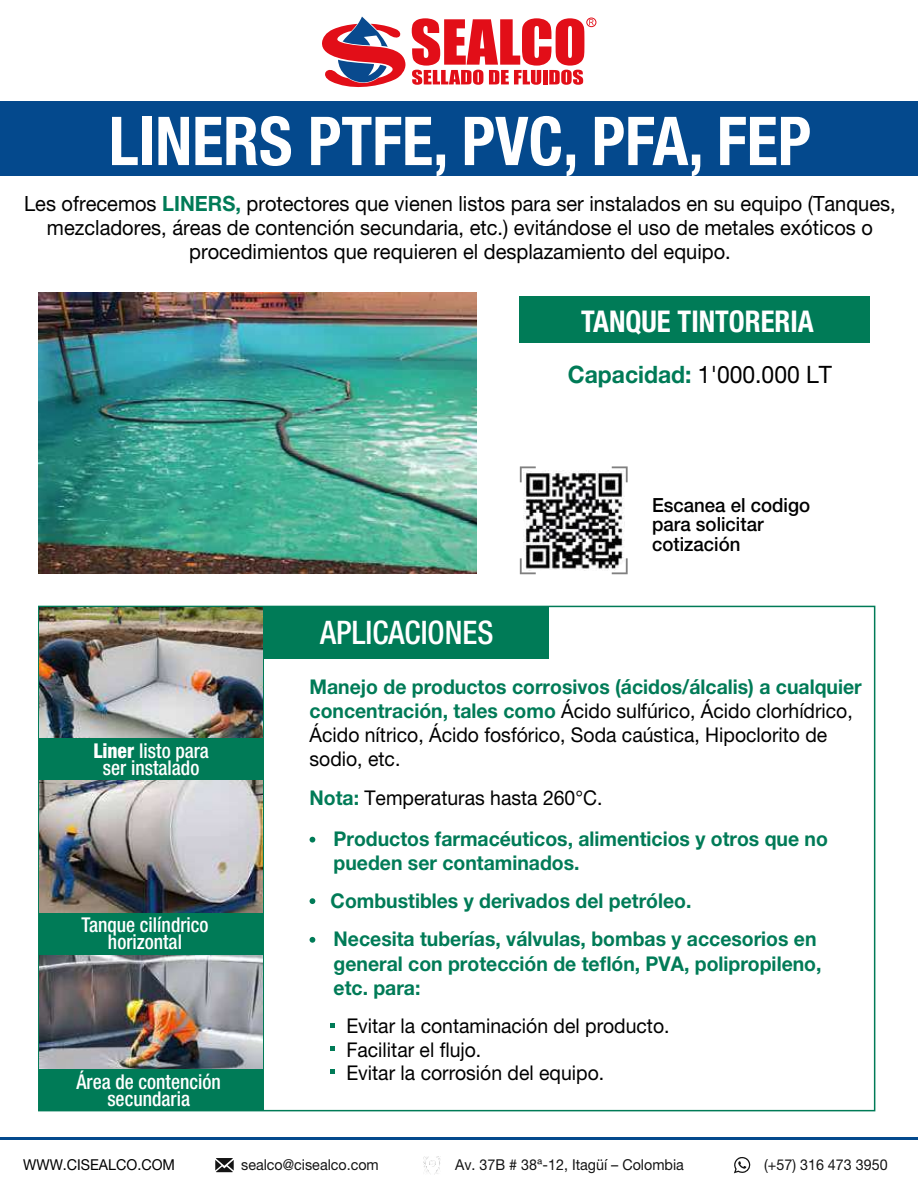
<style>
.page{position:relative;width:918px;height:1188px;background:#fff}
.page>*{position:absolute;margin:0;border:0;box-sizing:border-box;transform-origin:0 0}
.t1{font:700 condensed 67.5px "Helvetica Neue LT Pro";color:#fff;scale:.95 1}
.t2{font:500 condensed 32.55px "Helvetica Neue LT Pro";color:#fff;scale:.95 1}
.t3{font:700 condensed 30px "Helvetica Neue LT Pro";color:#fff;scale:.95 1}
.t4{font:24px "Helvetica Neue LT Pro";color:#000;scale:.95 1}
.t5{font:21px/23.5px "Helvetica Neue LT Pro";color:#000;text-align:center;scale:.95 1}
.t6{font:500 condensed 20.4px/16.8px "Helvetica Neue LT Pro";color:#fff;text-align:center;scale:.95 1}
.t7{font:20.25px/24.2px "Helvetica Neue LT Pro";color:#000;scale:.95 1}
.t8{font:700 20.25px/38.1px "Helvetica Neue LT Pro";color:#007b57;scale:.95 1}
.t9{font:500 19.5px/19.5px "Helvetica Neue LT Pro";color:#000;scale:.95 1}
.t10{font:15px "Helvetica Neue LT Pro";color:#141414;scale:.95 1}
.t11{font:15px "Helvetica Neue LT Pro";color:#000;scale:.95 1}
.s1{font-weight:700;color:#007b57}
.s2{font-weight:800}
.s3{font-weight:400;color:#000}
</style>
<div class="page">
<div style="left:1px;top:102px;width:917px;height:74px;background:#04498d"></div>
<svg style="left:412px;top:18px;width:184px;height:67px"></svg>
<svg style="left:322px;top:17px;width:84px;height:71px"></svg>
<hr style="left:0;top:1138px;width:918px;height:2px;background:#04498d">
<svg style="left:734px;top:1157px;width:17px;height:16px"></svg>
<svg style="left:215px;top:1158px;width:19px;height:14px"></svg>
<img style="left:424px;top:1156px;width:17px;height:18px">
<div style="left:262px;top:606px;width:286px;height:53px;background:#007b57"></div>
<hr style="left:262px;top:608px;width:2px;height:500px;background:#007b57">
<svg style="left:310px;top:837px;width:5px;height:6px"></svg>
<svg style="left:310px;top:898px;width:5px;height:6px"></svg>
<svg style="left:310px;top:937px;width:5px;height:6px"></svg>
<svg style="left:330px;top:1023px;width:5px;height:5px"></svg>
<svg style="left:330px;top:1046px;width:5px;height:5px"></svg>
<svg style="left:330px;top:1069px;width:5px;height:5px"></svg>
<img style="left:40px;top:608px;width:222px;height:130px">
<img style="left:40px;top:779px;width:223px;height:134px">
<img style="left:40px;top:955px;width:222px;height:114px">
<div style="left:39px;top:913px;width:225px;height:42px;background:#007b57"></div>
<div style="left:39px;top:1069px;width:225px;height:42px;background:#007b57"></div>
<div style="left:39px;top:738px;width:225px;height:41px;background:#007b57"></div>
<img style="left:39px;top:293px;width:437px;height:280px">
<div style="left:519px;top:296px;width:351px;height:47px;background:#007b57"></div>
<svg style="left:612px;top:466px;width:16px;height:16px"></svg>
<svg style="left:520px;top:466px;width:16px;height:16px"></svg>
<svg style="left:612px;top:558px;width:16px;height:16px"></svg>
<svg style="left:520px;top:558px;width:16px;height:16px"></svg>
<img style="left:523px;top:470px;width:101px;height:101px">
<h1 class="t1" style="left:109px;top:100px;width:741px">LINERS PTFE, PVC, PFA, FEP</h1>
<p class="t5" style="left:24px;top:192px;width:919px">Les ofrecemos <span class="s1">LINERS,</span> protectores que vienen listos para ser instalados en su equipo (Tanques, mezcladores, áreas de contención secundaria, etc.) evitándose el uso de metales exóticos o procedimientos que requieren el desplazamiento del equipo.</p>
<h3 class="t3" style="left:581px;top:304px;width:246px">TANQUE TINTORERIA</h3>
<p class="t4" style="left:568px;top:360px;width:280px"><span class="s1">Capacidad:</span> 1'000.000 LT</p>
<p class="t6" style="left:93px;top:742px;width:123px"><span class="s2">Liner</span> listo para ser instalado</p>
<p class="t6" style="left:81px;top:916px;width:135px">Tanque cilíndrico horizontal</p>
<p class="t6" style="left:77px;top:1073px;width:153px">Área de contención secundaria</p>
<h2 class="t2" style="left:320px;top:613px;width:184px">APLICACIONES</h2>
<p class="t9" style="left:652px;top:495px;width:168px">Escanea el codigo para solicitar cotización</p>
<p class="t7" style="left:310px;top:674px;width:583px"><span class="s1">Manejo de productos corrosivos (ácidos/álcalis) a cualquier concentración, tales como</span> Ácido sulfúrico, Ácido clorhídrico, Ácido nítrico, Ácido fosfórico, Soda caústica, Hipoclorito de sodio, etc.</p>
<p class="t8" style="left:334px;top:777px;width:522px;line-height:40.7px;text-indent:-24px">Nota: <span class="s3">Temperaturas hasta 260°C.<br></span>Productos farmacéuticos, alimenticios y otros que no</p>
<p class="t8" style="left:331px;top:843px;width:513px">pueden ser contaminados.<br>Combustibles y derivados del petróleo.<br>Necesita tuberías, válvulas, bombas y accesorios en</p>
<p class="t8" style="left:334px;top:951px;width:515px;line-height:24.5px">general con protección de teflón, PVA, polipropileno, etc. para:</p>
<p class="t7" style="left:346px;top:1014px;width:342px;line-height:23.4px">Evitar la contaminación del producto.<br>Facilitar el flujo.</p>
<p class="t7" style="left:346px;top:1061px;width:273px">Evitar la corrosión del equipo.</p>
<p class="t11" style="left:23px;top:1156px;width:161px">WWW.CISEALCO.COM</p>
<p class="t10" style="left:241px;top:1156px;width:146px">sealco@cisealco.com</p>
<p class="t10" style="left:455px;top:1156px;width:242px">Av. 37B # 38ª-12, Itagüí – Colombia</p>
<p class="t10" style="left:764px;top:1156px;width:131px">(+57) 316 473 3950</p>
</div>
